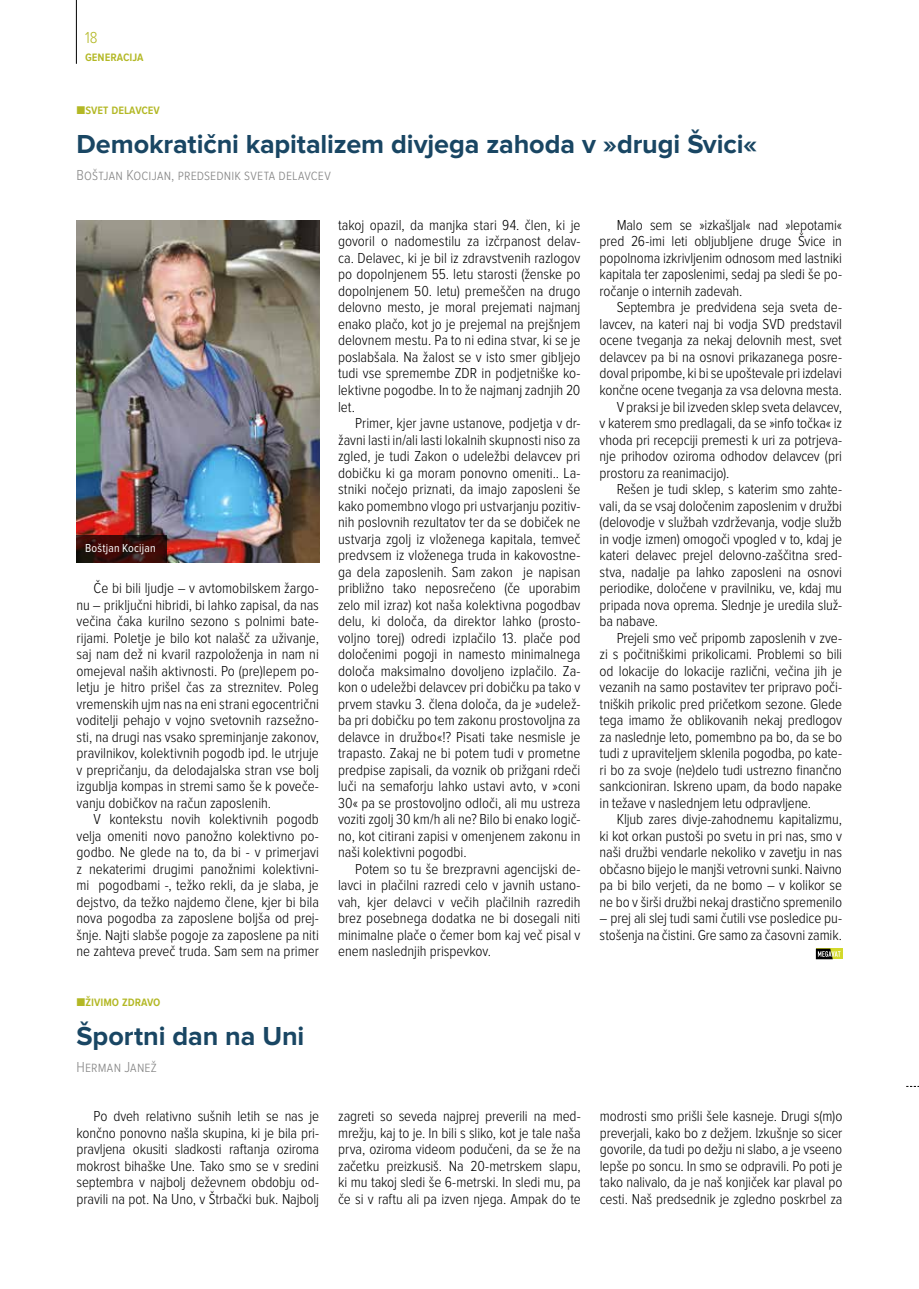
<style>
.page{position:relative;width:919px;height:1289px;background:#fff}
.page>*{position:absolute;margin:0;border:0;box-sizing:border-box;transform-origin:0 0}
.t1{font:700 27px "Proxima Nova";letter-spacing:-.005em;color:#194663}
.t2{font:300 16.5px "Proxima Nova Cond";color:#b3b825}
.t3{font:300 15px/16.5px "Proxima Nova Cond";letter-spacing:-.01em;color:#000;text-align:justify}
.t4{font:300 15px "Proxima Nova Cond";letter-spacing:.01em;color:#878787}
.t5{font:600 13.5px "Proxima Nova Cond";color:#b3b825}
.t6{font:12px "Proxima Nova Cond";letter-spacing:.015em;color:#fff}
</style>
<div class="page">
<hr style="left:76px;top:0;width:1px;height:64px;background:#000">
<img style="left:77px;top:221px;width:242px;height:341px">
<svg style="left:77px;top:535px;width:90px;height:27px;background:#340d0a"></svg>
<div style="left:815px;top:948px;width:27px;height:11px;background:#d3d92b"></div>
<svg style="left:815px;top:948px;width:25px;height:11px"></svg>
<p class="t2" style="left:85px;top:30px;width:14px">18</p>
<p class="t5" style="left:85px;top:51px;width:60px">generacija</p>
<p class="t5" style="left:77px;top:104px;width:85px">■svet delavcev</p>
<h1 class="t1" style="left:77px;top:132px;width:682px">Demokratični kapitalizem divjega zahoda v »drugi Švici«</h1>
<p class="t4" style="left:77px;top:168px;width:256px">Boštjan Kocijan, predsednik sveta delavcev</p>
<p class="t6" style="left:85px;top:542px;width:72px">Boštjan Kocijan</p>
<p class="t3" style="left:77px;top:580px;width:245px;text-indent:17px">Če bi bili ljudje – v avtomobilskem žargo&shy;nu – priključni hibridi, bi lahko zapisal, da nas večina čaka kurilno sezono s polnimi bate&shy;rijami. Poletje je bilo kot nalašč za uživanje, saj nam dež ni kvaril razpoloženja in nam ni omejeval naših aktivnosti. Po (pre)lepem po&shy;letju je hitro prišel čas za streznitev. Poleg vremenskih ujm nas na eni strani egocentrični voditelji pehajo v vojno svetovnih razsežno&shy;sti, na drugi nas vsako spreminjanje zakonov, pravilnikov, kolektivnih pogodb ipd. le utrjuje v prepričanju, da delodajalska stran vse bolj izgublja kompas in stremi samo še k poveče&shy;vanju dobičkov na račun zaposlenih.</p>
<p class="t3" style="left:77px;top:811px;width:244px;text-indent:17px">V kontekstu novih kolektivnih pogodb velja omeniti novo panožno kolektivno po&shy;godbo. Ne glede na to, da bi - v primerjavi z nekaterimi drugimi panožnimi kolektivni&shy;mi pogodbami -, težko rekli, da je slaba, je dejstvo, da težko najdemo člene, kjer bi bila nova pogodba za zaposlene boljša od prej&shy;šnje. Najti slabše pogoje za zaposlene pa niti ne zahteva preveč truda. Sam sem na primer</p>
<p class="t5" style="left:77px;top:995px;width:85px">■živimo zdravo</p>
<h1 class="t1" style="left:77px;top:1023px;width:229px">Športni dan na Uni</h1>
<p class="t4" style="left:77px;top:1059px;width:82px">Herman Janež</p>
<p class="t3" style="left:338px;top:217px;width:245px">takoj opazil, da manjka stari 94. člen, ki je govoril o nadomestilu za izčrpanost delav&shy;ca. Delavec, ki je bil iz zdravstvenih razlogov po dopolnjenem 55. letu starosti (ženske po dopolnjenem 50. letu) premeščen na drugo delovno mesto, je moral prejemati najmanj enako plačo, kot jo je prejemal na prejšnjem delovnem mestu. Pa to ni edina stvar, ki se je poslabšala. Na žalost se v isto smer gibljejo tudi vse spremembe ZDR in podjetniške ko&shy;lektivne pogodbe. In to že najmanj zadnjih 20 let.</p>
<p class="t3" style="left:338px;top:415px;width:244px;text-indent:17px">Primer, kjer javne ustanove, podjetja v dr&shy;žavni lasti in/ali lasti lokalnih skupnosti niso za zgled, je tudi Zakon o udeležbi delavcev pri dobičku ki ga moram ponovno omeniti.. La&shy;stniki nočejo priznati, da imajo zaposleni še kako pomembno vlogo pri ustvarjanju pozitiv&shy;nih poslovnih rezultatov ter da se dobiček ne ustvarja zgolj iz vloženega kapitala, temveč predvsem iz vloženega truda in kakovostne&shy;ga dela zaposlenih. Sam zakon je napisan približno tako neposrečeno (če uporabim zelo mil izraz) kot naša kolektivna pogodbav delu, ki določa, da direktor lahko (prosto&shy;voljno torej) odredi izplačilo 13. plače pod določenimi pogoji in namesto minimalnega določa maksimalno dovoljeno izplačilo. Za&shy;kon o udeležbi delavcev pri dobičku pa tako v prvem stavku 3. člena določa, da je »udelež&shy;ba pri dobičku po tem zakonu prostovoljna za delavce in družbo«!? Pisati take nesmisle je trapasto. Zakaj ne bi potem tudi v prometne predpise zapisali, da voznik ob prižgani rdeči luči na semaforju lahko ustavi avto, v »coni 30« pa se prostovoljno odloči, ali mu ustreza voziti zgolj 30 km/h ali ne? Bilo bi enako logič&shy;no, kot citirani zapisi v omenjenem zakonu in naši kolektivni pogodbi.</p>
<p class="t3" style="left:338px;top:861px;width:244px;text-indent:17px">Potem so tu še brezpravni agencijski de&shy;lavci in plačilni razredi celo v javnih ustano&shy;vah, kjer delavci v večih plačilnih razredih brez posebnega dodatka ne bi dosegali niti minimalne plače o čemer bom kaj več pisal v enem naslednjih prispevkov.</p>
<p class="t3" style="left:599px;top:217px;width:244px;text-indent:17px">Malo sem se »izkašljal« nad »lepotami« pred 26-imi leti obljubljene druge Švice in popolnoma izkrivljenim odnosom med lastniki kapitala ter zaposlenimi, sedaj pa sledi še po&shy;ročanje o internih zadevah.</p>
<p class="t3" style="left:616px;top:300px;width:227px">Septembra je predvidena seja sveta de-</p>
<p class="t3" style="left:599px;top:316px;width:244px">lavcev, na kateri naj bi vodja SVD predstavil</p>
<p class="t3" style="left:599px;top:333px;width:244px">ocene tveganja za nekaj delovnih mest, svet</p>
<p class="t3" style="left:599px;top:349px;width:244px">delavcev pa bi na osnovi prikazanega posre-</p>
<p class="t3" style="left:599px;top:366px;width:244px">doval pripombe, ki bi se upoštevale pri izdelavi</p>
<p class="t3" style="left:599px;top:382px;width:244px">končne ocene tveganja za vsa delovna mesta.</p>
<p class="t3" style="left:616px;top:399px;width:227px">V praksi je bil izveden sklep sveta delavcev,</p>
<p class="t3" style="left:599px;top:415px;width:244px">v katerem smo predlagali, da se »info točka« iz</p>
<p class="t3" style="left:599px;top:432px;width:244px">vhoda pri recepciji premesti k uri za potrjeva-</p>
<p class="t3" style="left:599px;top:448px;width:244px">nje prihodov oziroma odhodov delavcev (pri</p>
<p class="t3" style="left:599px;top:465px;width:131px">prostoru za reanimacijo).</p>
<p class="t3" style="left:616px;top:481px;width:227px">Rešen je tudi sklep, s katerim smo zahte-</p>
<p class="t3" style="left:599px;top:498px;width:244px">vali, da se vsaj določenim zaposlenim v družbi</p>
<p class="t3" style="left:599px;top:514px;width:244px">(delovodje v službah vzdrževanja, vodje služb</p>
<p class="t3" style="left:599px;top:531px;width:244px">in vodje izmen) omogoči vpogled v to, kdaj je</p>
<p class="t3" style="left:599px;top:547px;width:244px">kateri delavec prejel delovno-zaščitna sred-</p>
<p class="t3" style="left:599px;top:564px;width:244px">stva, nadalje pa lahko zaposleni na osnovi</p>
<p class="t3" style="left:599px;top:580px;width:244px">periodike, določene v pravilniku, ve, kdaj mu</p>
<p class="t3" style="left:599px;top:597px;width:244px">pripada nova oprema. Slednje je uredila služ-</p>
<p class="t3" style="left:599px;top:613px;width:60px">ba nabave.</p>
<p class="t3" style="left:616px;top:630px;width:227px">Prejeli smo več pripomb zaposlenih v zve-</p>
<p class="t3" style="left:599px;top:646px;width:244px">zi s počitniškimi prikolicami. Problemi so bili</p>
<p class="t3" style="left:599px;top:663px;width:244px">od lokacije do lokacije različni, večina jih je</p>
<p class="t3" style="left:599px;top:679px;width:244px">vezanih na samo postavitev ter pripravo poči-</p>
<p class="t3" style="left:599px;top:696px;width:244px">tniških prikolic pred pričetkom sezone. Glede</p>
<p class="t3" style="left:599px;top:712px;width:244px">tega imamo že oblikovanih nekaj predlogov</p>
<p class="t3" style="left:599px;top:729px;width:244px">za naslednje leto, pomembno pa bo, da se bo</p>
<p class="t3" style="left:599px;top:745px;width:244px">tudi z upraviteljem sklenila pogodba, po kate-</p>
<p class="t3" style="left:599px;top:762px;width:244px">ri bo za svoje (ne)delo tudi ustrezno finančno</p>
<p class="t3" style="left:599px;top:778px;width:244px">sankcioniran. Iskreno upam, da bodo napake</p>
<p class="t3" style="left:599px;top:795px;width:213px">in težave v naslednjem letu odpravljene.</p>
<p class="t3" style="left:616px;top:811px;width:227px">Kljub zares divje-zahodnemu kapitalizmu,</p>
<p class="t3" style="left:599px;top:828px;width:244px">ki kot orkan pustoši po svetu in pri nas, smo v</p>
<p class="t3" style="left:599px;top:844px;width:244px">naši družbi vendarle nekoliko v zavetju in nas</p>
<p class="t3" style="left:599px;top:861px;width:244px">občasno bijejo le manjši vetrovni sunki. Naivno</p>
<p class="t3" style="left:599px;top:877px;width:244px">pa bi bilo verjeti, da ne bomo – v kolikor se</p>
<p class="t3" style="left:599px;top:894px;width:244px">ne bo v širši družbi nekaj drastično spremenilo</p>
<p class="t3" style="left:599px;top:910px;width:244px">– prej ali slej tudi sami čutili vse posledice pu&shy;stošenja na čistini. Gre samo za časovni zamik.</p>
<p class="t3" style="left:77px;top:1108px;width:245px;text-indent:17px">Po dveh relativno sušnih letih se nas je končno ponovno našla skupina, ki je bila pri&shy;pravljena okusiti sladkosti raftanja oziroma mokrost bihaške Une. Tako smo se v sredini septembra v najbolj deževnem obdobju od&shy;pravili na pot. Na Uno, v Štrbački buk. Najbolj</p>
<p class="t3" style="left:338px;top:1108px;width:244px">zagreti so seveda najprej preverili na med&shy;mrežju, kaj to je. In bili s sliko, kot je tale naša prva, oziroma videom podučeni, da se že na začetku preizkusiš. Na 20-metrskem slapu, ki mu takoj sledi še 6-metrski. In sledi mu, pa če si v raftu ali pa izven njega. Ampak do te</p>
<p class="t3" style="left:600px;top:1108px;width:244px">modrosti smo prišli šele kasneje. Drugi s(m)o preverjali, kako bo z dežjem. Izkušnje so sicer govorile, da tudi po dežju ni slabo, a je vseeno lepše po soncu. In smo se odpravili. Po poti je tako nalivalo, da je naš konjiček kar plaval po cesti. Naš predsednik je zgledno poskrbel za</p>
</div>
